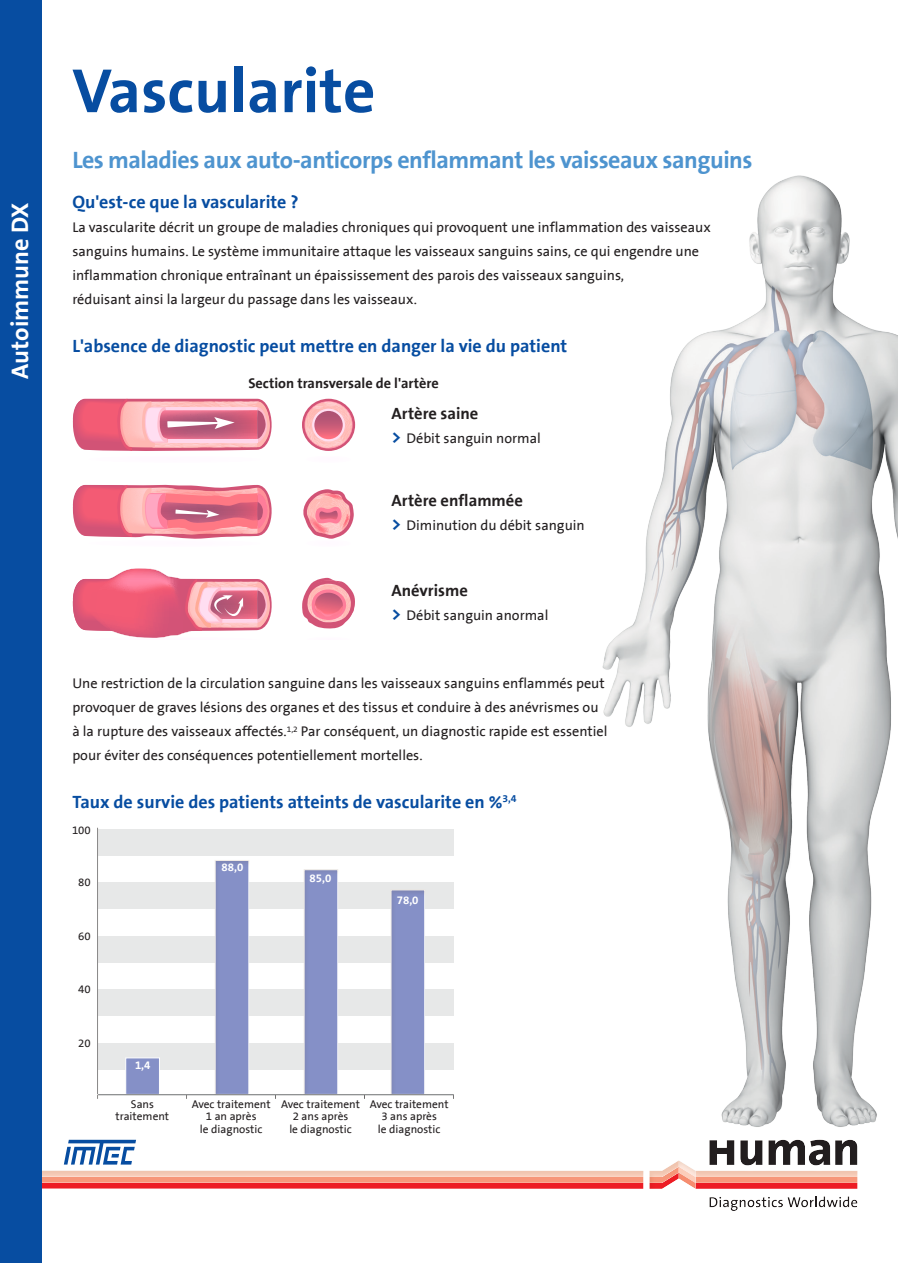
<style>
.page{position:relative;width:898px;height:1263px;background:#fff}
.page>*{position:absolute;margin:0;border:0;box-sizing:border-box;transform-origin:0 0}
.t1{font:700 63px "The Sans B7";color:#074da1}
.t2{font:700 24.3px "The Sans B7";color:#fff}
.t3{font:700 24px "The Sans B7";letter-spacing:-.02em;color:#4e94cf}
.t4{font:700 18px "The Sans B7";color:#074da1}
.t5{font:700 16.5px "The Sans B7";color:#231f20}
.t6{font:14.25px/24px "The Sans B5 Plain";color:#231f20}
.t7{font:700 14.25px "The Sans B7";color:#231f20}
.t8{font:11.4px/12.8px "The Sans B5 Plain";color:#231f20;text-align:center}
.t9{font:700 11.4px "The Sans B7";color:#fff}
.s1{font-family:"The Sans B7";font-weight:700;font-size:18px;color:#074da1}
</style>
<div class="page">
<img style="left:602px;top:175px;width:295px;height:952px">
<svg style="left:42px;top:1140px;width:815px;height:49px"></svg>
<div style="left:0;top:0;width:42px;height:1263px;background:#074da1"></div>
<div style="left:112px;top:457px;width:125px;height:5px;background:#fffbff;border-radius:50%"></div>
<div style="left:312px;top:457px;width:33px;height:5px;background:#fffbff;border-radius:50%"></div>
<div style="left:312px;top:541px;width:33px;height:5px;background:#fffbff;border-radius:50%"></div>
<div style="left:112px;top:541px;width:125px;height:5px;background:#fffbff;border-radius:50%"></div>
<svg style="left:302px;top:399px;width:53px;height:52px"></svg>
<svg style="left:304px;top:401px;width:49px;height:48px"></svg>
<svg style="left:313px;top:410px;width:31px;height:30px"></svg>
<div style="left:312px;top:409px;width:33px;height:32px;border:2px solid #ffd0eb;border-radius:50%"></div>
<svg style="left:303px;top:489px;width:50px;height:50px"></svg>
<svg style="left:302px;top:578px;width:53px;height:50px"></svg>
<svg style="left:73px;top:485px;width:198px;height:54px"></svg>
<svg style="left:73px;top:399px;width:198px;height:52px"></svg>
<svg style="left:73px;top:568px;width:198px;height:70px"></svg>
<div style="left:98px;top:882px;width:355px;height:27px;background:#e7e8e8"></div>
<div style="left:98px;top:936px;width:355px;height:27px;background:#e7e8e8"></div>
<div style="left:98px;top:989px;width:355px;height:27px;background:#e7e8e8"></div>
<div style="left:98px;top:1043px;width:355px;height:27px;background:#e7e8e8"></div>
<div style="left:98px;top:829px;width:355px;height:27px;background:#e7e8e8"></div>
<hr style="left:97px;top:826px;width:3px;height:270px;background:#e7dcd0;opacity:.5">
<svg style="left:97px;top:1092px;width:3px;height:7px"></svg>
<div style="left:125px;top:1057px;width:35px;height:38px;background:#8590c7;border:1px solid #fff"></div>
<div style="left:214px;top:859px;width:38px;height:237px;background:#e7dcd0;opacity:.5"></div>
<div style="left:303px;top:869px;width:38px;height:227px;background:#e7dcd0;opacity:.5"></div>
<div style="left:390px;top:889px;width:38px;height:207px;background:#e7dcd0;opacity:.5"></div>
<hr style="left:98px;top:1094px;width:355px;height:1px;background:#6d6f71">
<h2 class="t2" style="left:7px;top:379px;width:177px;rotate:-90deg">Autoimmune DX</h2>
<h1 class="t1" style="left:72px;top:58px;width:304px">Vascularite</h1>
<h3 class="t3" style="left:72px;top:147px;width:681px">Les maladies aux auto-anticorps enflammant les vaisseaux sanguins</h3>
<p class="t4" style="left:72px;top:193px;width:228px">Qu'est-ce que la vascularite ?</p>
<p class="t6" style="left:72px;top:216px;width:639px">La vascularite décrit un groupe de maladies chroniques qui provoquent une inflammation des vaisseaux sanguins humains. Le système immunitaire attaque les vaisseaux sanguins sains, ce qui engendre une inflammation chronique entraînant un épaississement des parois des vaisseaux sanguins,<br>réduisant ainsi la largeur du passage dans les vaisseaux.</p>
<p class="t4" style="left:72px;top:337px;width:496px">L'absence de diagnostic peut mettre en danger la vie du patient</p>
<p class="t7" style="left:248px;top:375px;width:192px">Section transversale de l'artère</p>
<p class="t5" style="left:391px;top:404px;width:88px">Artère saine</p>
<p class="t6" style="left:391px;top:426px;width:151px"><span class="s1">&gt;</span> Débit sanguin normal</p>
<p class="t5" style="left:391px;top:491px;width:133px">Artère enflammée</p>
<p class="t6" style="left:391px;top:513px;width:195px"><span class="s1">&gt;</span> Diminution du débit sanguin</p>
<p class="t5" style="left:391px;top:582px;width:78px">Anévrisme</p>
<p class="t6" style="left:391px;top:604px;width:158px"><span class="s1">&gt;</span> Débit sanguin anormal</p>
<p class="t6" style="left:72px;top:672px;width:536px">Une restriction de la circulation sanguine dans les vaisseaux sanguins enflammés peut provoquer de graves lésions des organes et des tissus et conduire à des anévrismes ou à la rupture des vaisseaux affectés.<sup>1,2</sup> Par conséquent, un diagnostic rapide est essentiel pour éviter des conséquences potentiellement mortelles.</p>
<p class="t4" style="left:72px;top:793px;width:445px">Taux de survie des patients atteints de vascularite en %<sup>3,4</sup></p>
<p class="t8" style="left:72px;top:824px;width:20px">100</p>
<p class="t8" style="left:78px;top:876px;width:14px">80</p>
<p class="t8" style="left:78px;top:930px;width:14px">60</p>
<p class="t8" style="left:78px;top:983px;width:14px">40</p>
<p class="t8" style="left:78px;top:1037px;width:14px">20</p>
<p class="t9" style="left:135px;top:1059px;width:17px">1,4</p>
<p class="t9" style="left:221px;top:861px;width:23px">88,0</p>
<p class="t9" style="left:309px;top:872px;width:23px">85,0</p>
<p class="t9" style="left:396px;top:894px;width:23px">78,0</p>
<p class="t8" style="left:116px;top:1098px;width:55px">Sans traitement</p>
<p class="t8" style="left:192px;top:1098px;width:80px">Avec traitement<br>1 an après<br>le diagnostic</p>
<p class="t8" style="left:281px;top:1098px;width:80px">Avec traitement<br>2 ans après<br>le diagnostic</p>
<p class="t8" style="left:369px;top:1098px;width:80px">Avec traitement<br>3 ans après<br>le diagnostic</p>
</div>
